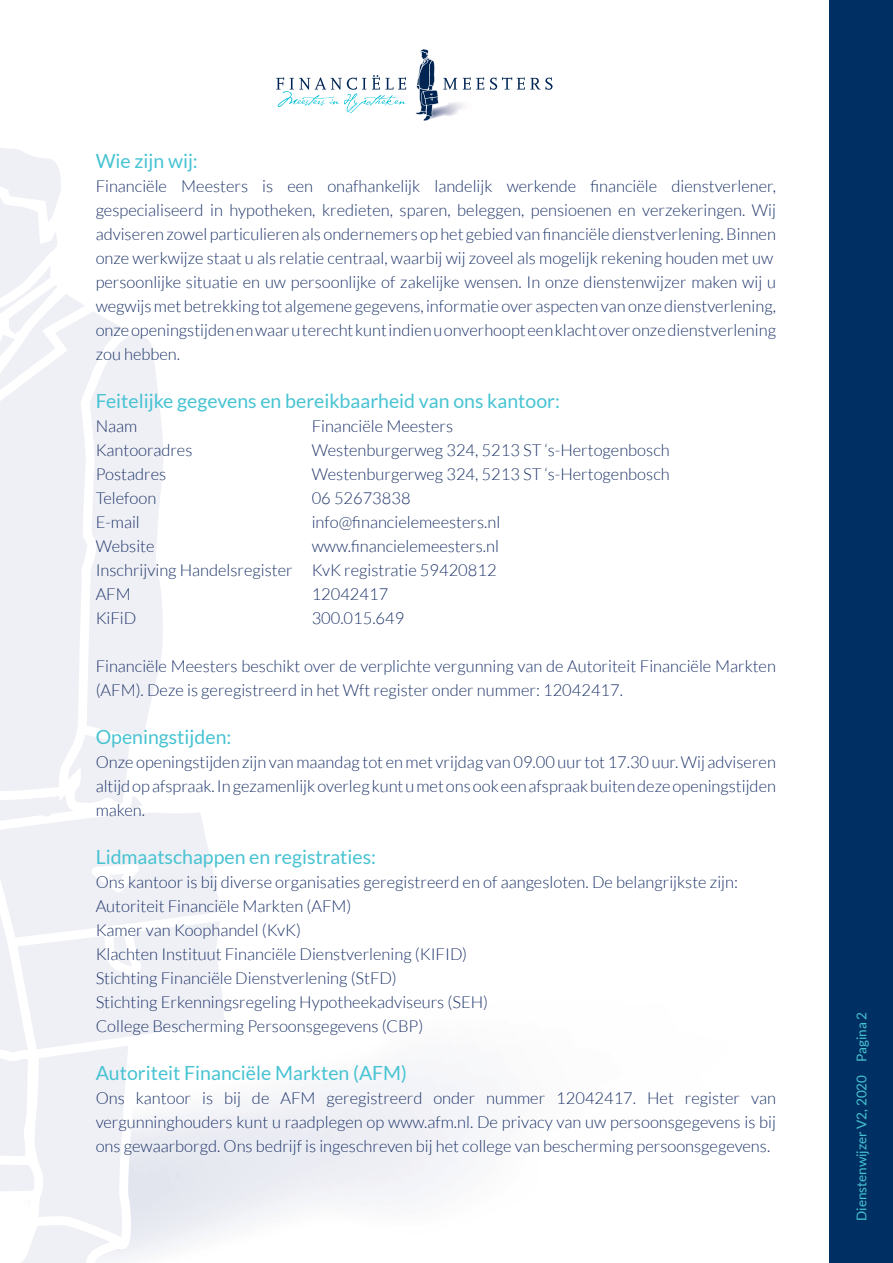
<style>
.page{position:relative;width:893px;height:1263px;background:#fff}
.page>*{position:absolute;margin:0;border:0;box-sizing:border-box;transform-origin:0 0}
.t1{font:19.5px "Lato";color:#47c3d2}
.t2{font:300 16.5px/24px "Lato";color:#1d3369;text-align:justify}
.t3{font:13.5px "Lato";color:#47c3d2}
</style>
<div class="page">
<svg style="left:0;top:1061px;width:138px;height:188px;fill:#eff0f5"></svg>
<svg style="left:0;top:1216px;width:126px;height:47px"></svg>
<svg style="left:0;top:1144px;width:43px;height:64px"></svg>
<svg style="left:0;top:148px;width:224px;height:913px"></svg>
<div style="left:829px;top:0;width:64px;height:1263px;background:#003063"></div>
<svg style="left:415px;top:49px;width:42px;height:72px"></svg>
<svg style="left:463px;top:77px;width:21px;height:13px"></svg>
<svg style="left:490px;top:77px;width:63px;height:13px"></svg>
<svg style="left:276px;top:75px;width:130px;height:38px"></svg>
<p class="t1" style="left:96px;top:150px;width:104px">Wie zijn wij:</p>
<p class="t2" style="left:96px;top:174px;width:682px">Financiële Meesters is een onafhankelijk landelijk werkende financiële dienstverlener, gespecialiseerd in hypotheken, kredieten, sparen, beleggen, pensioenen en verzekeringen. Wij adviseren zowel particulieren als ondernemers op het gebied van financiële dienstverlening. Binnen onze werkwijze staat u als relatie centraal, waarbij wij zoveel als mogelijk rekening houden met uw</p>
<p class="t2" style="left:96px;top:270px;width:682px">persoonlijke situatie en uw persoonlijke of zakelijke wensen. In onze dienstenwijzer maken wij u wegwijs met betrekking tot algemene gegevens, informatie over aspecten van onze dienstverlening, onze openingstijden en waar u terecht kunt indien u onverhoopt een klacht over onze dienstverlening zou hebben.</p>
<p class="t1" style="left:96px;top:390px;width:466px">Feitelijke gegevens en bereikbaarheid van ons kantoor:</p>
<p class="t2" style="left:96px;top:414px;width:43px">Naam</p>
<p class="t2" style="left:312px;top:414px;width:143px">Financiële Meesters</p>
<p class="t2" style="left:96px;top:438px;width:98px">Kantooradres</p>
<p class="t2" style="left:312px;top:438px;width:360px">Westenburgerweg 324, 5213 ST ‘s-Hertogenbosch</p>
<p class="t2" style="left:96px;top:462px;width:72px">Postadres</p>
<p class="t2" style="left:312px;top:462px;width:360px">Westenburgerweg 324, 5213 ST ‘s-Hertogenbosch</p>
<p class="t2" style="left:96px;top:486px;width:62px">Telefoon</p>
<p class="t2" style="left:312px;top:486px;width:100px">06 52673838</p>
<p class="t2" style="left:96px;top:510px;width:46px">E-mail</p>
<p class="t2" style="left:312px;top:510px;width:190px">info@financielemeesters.nl</p>
<p class="t2" style="left:96px;top:534px;width:60px">Website</p>
<p class="t2" style="left:312px;top:534px;width:189px">www.financielemeesters.nl</p>
<p class="t2" style="left:96px;top:558px;width:402px">Inschrijving Handelsregister KvK registratie 59420812</p>
<p class="t2" style="left:96px;top:582px;width:37px">AFM</p>
<p class="t2" style="left:312px;top:582px;width:78px">12042417</p>
<p class="t2" style="left:96px;top:606px;width:42px">KiFiD</p>
<p class="t2" style="left:312px;top:606px;width:94px">300.015.649</p>
<p class="t2" style="left:96px;top:654px;width:682px">Financiële Meesters beschikt over de verplichte vergunning van de Autoriteit Financiële Markten (AFM). Deze is geregistreerd in het Wft register onder nummer: 12042417.</p>
<p class="t1" style="left:96px;top:726px;width:137px">Openingstijden:</p>
<p class="t2" style="left:96px;top:750px;width:682px">Onze openingstijden zijn van maandag tot en met vrijdag van 09.00 uur tot 17.30 uur. Wij adviseren altijd op afspraak. In gezamenlijk overleg kunt u met ons ook een afspraak buiten deze openingstijden maken.</p>
<p class="t1" style="left:96px;top:846px;width:282px">Lidmaatschappen en registraties:</p>
<p class="t2" style="left:96px;top:870px;width:644px">Ons kantoor is bij diverse organisaties geregistreerd en of aangesloten. De belangrijkste zijn:</p>
<p class="t2" style="left:96px;top:894px;width:257px">Autoriteit Financiële Markten (AFM)</p>
<p class="t2" style="left:96px;top:918px;width:207px">Kamer van Koophandel (KvK)</p>
<p class="t2" style="left:96px;top:942px;width:373px">Klachten Instituut Financiële Dienstverlening (KIFID)</p>
<p class="t2" style="left:96px;top:966px;width:303px">Stichting Financiële Dienstverlening (StFD)</p>
<p class="t2" style="left:96px;top:990px;width:394px">Stichting Erkenningsregeling Hypotheekadviseurs (SEH)</p>
<p class="t2" style="left:96px;top:1014px;width:329px">College Bescherming Persoonsgegevens (CBP)</p>
<p class="t1" style="left:96px;top:1062px;width:313px">Autoriteit Financiële Markten (AFM)</p>
<p class="t2" style="left:96px;top:1086px;width:682px">Ons kantoor is bij de AFM geregistreerd onder nummer 12042417. Het register van vergunninghouders kunt u raadplegen op www.afm.nl. De privacy van uw persoonsgegevens is bij ons gewaarborgd. Ons bedrijf is ingeschreven bij het college van bescherming persoonsgegevens.</p>
<p class="t3" style="left:854px;top:1221px;width:210px;rotate:-90deg">Dienstenwijzer V2, 2020 Pagina 2</p>
</div>
